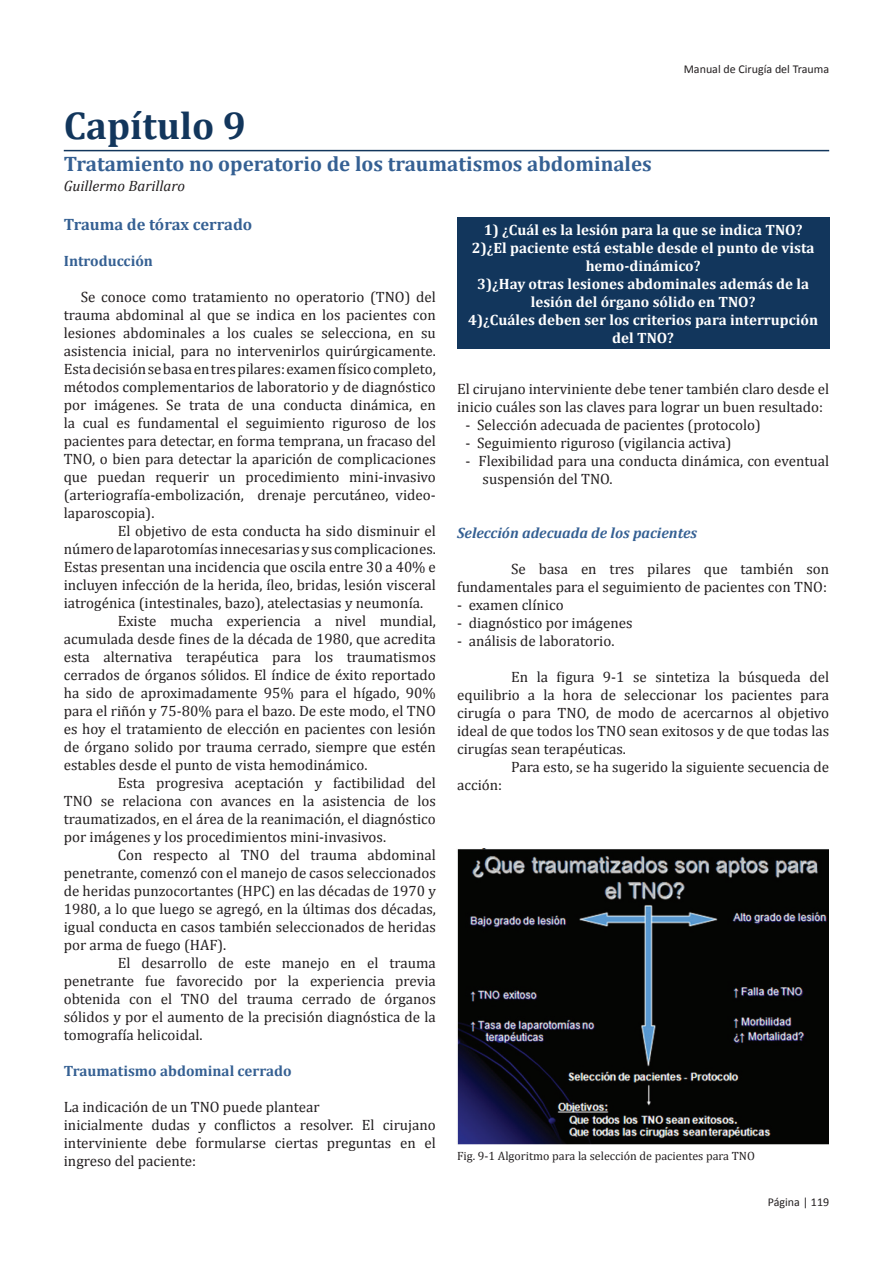
<style>
.page{position:relative;width:893px;height:1263px;background:#fff}
.page>*{position:absolute;margin:0;border:0;box-sizing:border-box;transform-origin:0 0}
.t1{font:700 39px "Cambria";color:#12365c}
.t2{font:700 21px "Cambria";color:#356093}
.t3{font:700 16.5px "Cambria";color:#356093}
.t4{font:15px/18px "Cambria";color:#231f20}
.t5{font:700 15px/18px "Cambria";color:#fff;text-align:center}
.t6{font:700 15px "Cambria";color:#356093}
.t7{font:italic 700 15px "Cambria";color:#356093}
.t8{font:italic 15px "Cambria";color:#231f20}
.t9{font:12px "Cambria";color:#231f20}
.t10{font:12px "Calibri";color:#231f20}
</style>
<div class="page">
<div style="left:457px;top:217px;width:372px;height:132px;background:#12365c"></div>
<hr style="left:64px;top:150px;width:765px;height:1px;background:#12365c">
<img style="left:457px;top:848px;width:371px;height:297px">
<h1 class="t1" style="left:64px;top:98px;width:184px">Capítulo 9</h1>
<h2 class="t2" style="left:64px;top:149px;width:590px">Tratamiento no operatorio de los traumatismos abdominales</h2>
<p class="t8" style="left:64px;top:176px;width:123px">Guillermo Barillaro</p>
<p class="t10" style="left:684px;top:61px;width:147px">Manual de Cirugía del Trauma</p>
<p class="t3" style="left:64px;top:212px;width:190px">Trauma de tórax cerrado</p>
<p class="t6" style="left:64px;top:250px;width:91px">Introducción</p>
<p class="t4" style="left:64px;top:288px;width:374px;text-align:justify;text-indent:17px">Se conoce como tratamiento no operatorio (TNO) del trauma abdominal al que se indica en los pacientes con lesiones abdominales a los cuales se selecciona, en su asistencia inicial, para no intervenirlos quirúrgicamente.<br>Estadecisiónsebasaentrespilares:examenfísicocompleto, métodos complementarios de laboratorio y de diagnóstico por imágenes. Se trata de una conducta dinámica, en la cual es fundamental el seguimiento riguroso de los pacientes para detectar, en forma temprana, un fracaso del TNO, o bien para detectar la aparición de complicaciones que puedan requerir un procedimiento mini-invasivo (arteriografía-embolización, drenaje percutáneo, video&shy;laparoscopia).</p>
<p class="t4" style="left:118px;top:522px;width:320px">El objetivo de esta conducta ha sido disminuir el</p>
<p class="t4" style="left:64px;top:540px;width:374px">númerode laparotomías innecesariasysus complicaciones.</p>
<p class="t4" style="left:64px;top:558px;width:374px">Estas presentan una incidencia que oscila entre 30 a 40% e</p>
<p class="t4" style="left:64px;top:576px;width:374px">incluyen infección de la herida, íleo, bridas, lesión visceral</p>
<p class="t4" style="left:64px;top:594px;width:361px">iatrogénica (intestinales, bazo), atelectasias y neumonía.</p>
<p class="t4" style="left:118px;top:612px;width:320px">Existe mucha experiencia a nivel mundial,</p>
<p class="t4" style="left:64px;top:630px;width:374px">acumulada desde fines de la década de 1980, que acredita</p>
<p class="t4" style="left:64px;top:648px;width:374px">esta alternativa terapéutica para los traumatismos</p>
<p class="t4" style="left:64px;top:666px;width:374px">cerrados de órganos sólidos. El índice de éxito reportado</p>
<p class="t4" style="left:64px;top:684px;width:374px">ha sido de aproximadamente 95% para el hígado, 90%</p>
<p class="t4" style="left:64px;top:702px;width:374px">para el riñón y 75-80% para el bazo. De este modo, el TNO</p>
<p class="t4" style="left:64px;top:720px;width:374px">es hoy el tratamiento de elección en pacientes con lesión</p>
<p class="t4" style="left:64px;top:738px;width:374px">de órgano solido por trauma cerrado, siempre que estén</p>
<p class="t4" style="left:64px;top:756px;width:305px">estables desde el punto de vista hemodinámico.</p>
<p class="t4" style="left:118px;top:774px;width:320px">Esta progresiva aceptación y factibilidad del</p>
<p class="t4" style="left:64px;top:792px;width:374px">TNO se relaciona con avances en la asistencia de los</p>
<p class="t4" style="left:64px;top:810px;width:374px">traumatizados, en el área de la reanimación, el diagnóstico</p>
<p class="t4" style="left:64px;top:828px;width:324px">por imágenes y los procedimientos mini-invasivos.</p>
<p class="t4" style="left:118px;top:846px;width:320px">Con respecto al TNO del trauma abdominal</p>
<p class="t4" style="left:64px;top:864px;width:374px">penetrante, comenzó con el manejo de casos seleccionados</p>
<p class="t4" style="left:64px;top:882px;width:374px">de heridas punzocortantes (HPC) en las décadas de 1970 y</p>
<p class="t4" style="left:64px;top:900px;width:374px">1980, a lo que luego se agregó, en la últimas dos décadas,</p>
<p class="t4" style="left:64px;top:918px;width:374px">igual conducta en casos también seleccionados de heridas</p>
<p class="t4" style="left:64px;top:936px;width:164px">por arma de fuego (HAF).</p>
<p class="t4" style="left:118px;top:954px;width:320px">El desarrollo de este manejo en el trauma</p>
<p class="t4" style="left:64px;top:972px;width:374px">penetrante fue favorecido por la experiencia previa</p>
<p class="t4" style="left:64px;top:990px;width:374px">obtenida con el TNO del trauma cerrado de órganos</p>
<p class="t4" style="left:64px;top:1008px;width:374px">sólidos y por el aumento de la precisión diagnóstica de la</p>
<p class="t4" style="left:64px;top:1026px;width:140px">tomografía helicoidal.</p>
<p class="t6" style="left:64px;top:1060px;width:229px">Traumatismo abdominal cerrado</p>
<p class="t4" style="left:64px;top:1098px;width:374px">La indicación de un TNO puede plantear<br>inicialmente dudas y conflictos a resolver. El cirujano interviniente debe formularse ciertas preguntas en el ingreso del paciente:</p>
<p class="t5" style="left:468px;top:220px;width:351px">1) ¿Cuál es la lesión para la que se indica TNO?<br>2)¿El paciente está estable desde el punto de vista hemo-dinámico?<br>3)¿Hay otras lesiones abdominales además de la lesión del órgano sólido en TNO?<br>4)¿Cuáles deben ser los criterios para interrupción del TNO?</p>
<p class="t4" style="left:457px;top:380px;width:374px">El cirujano interviniente debe tener también claro desde el inicio cuáles son las claves para lograr un buen resultado:</p>
<p class="t4" style="left:466px;top:416px;width:297px">- Selección adecuada de pacientes (protocolo)</p>
<p class="t4" style="left:466px;top:434px;width:267px">- Seguimiento riguroso (vigilancia activa)</p>
<p class="t4" style="left:483px;top:452px;width:348px;text-indent:-17px">- Flexibilidad para una conducta dinámica, con eventual suspensión del TNO.</p>
<p class="t7" style="left:457px;top:522px;width:241px">Selección adecuada de los pacientes</p>
<p class="t4" style="left:457px;top:560px;width:374px;text-align:right">Se basa en tres pilares que también son fundamentales para el seguimiento de pacientes con TNO:</p>
<p class="t4" style="left:457px;top:596px;width:108px">- examen clínico</p>
<p class="t4" style="left:457px;top:614px;width:177px">- diagnóstico por imágenes</p>
<p class="t4" style="left:457px;top:632px;width:159px">- análisis de laboratorio.</p>
<p class="t4" style="left:457px;top:668px;width:374px;text-align:justify;text-indent:54px">En la figura 9-1 se sintetiza la búsqueda del equilibrio a la hora de seleccionar los pacientes para cirugía o para TNO, de modo de acercarnos al objetivo ideal de que todos los TNO sean exitosos y de que todas las cirugías sean terapéuticas.</p>
<p class="t4" style="left:511px;top:758px;width:320px">Para esto, se ha sugerido la siguiente secuencia de</p>
<p class="t4" style="left:457px;top:776px;width:47px">acción:</p>
<p class="t9" style="left:457px;top:1148px;width:299px">Fig. 9-1 Algoritmo para la selección de pacientes para TNO</p>
<p class="t10" style="left:768px;top:1194px;width:63px">Página | 119</p>
</div>
